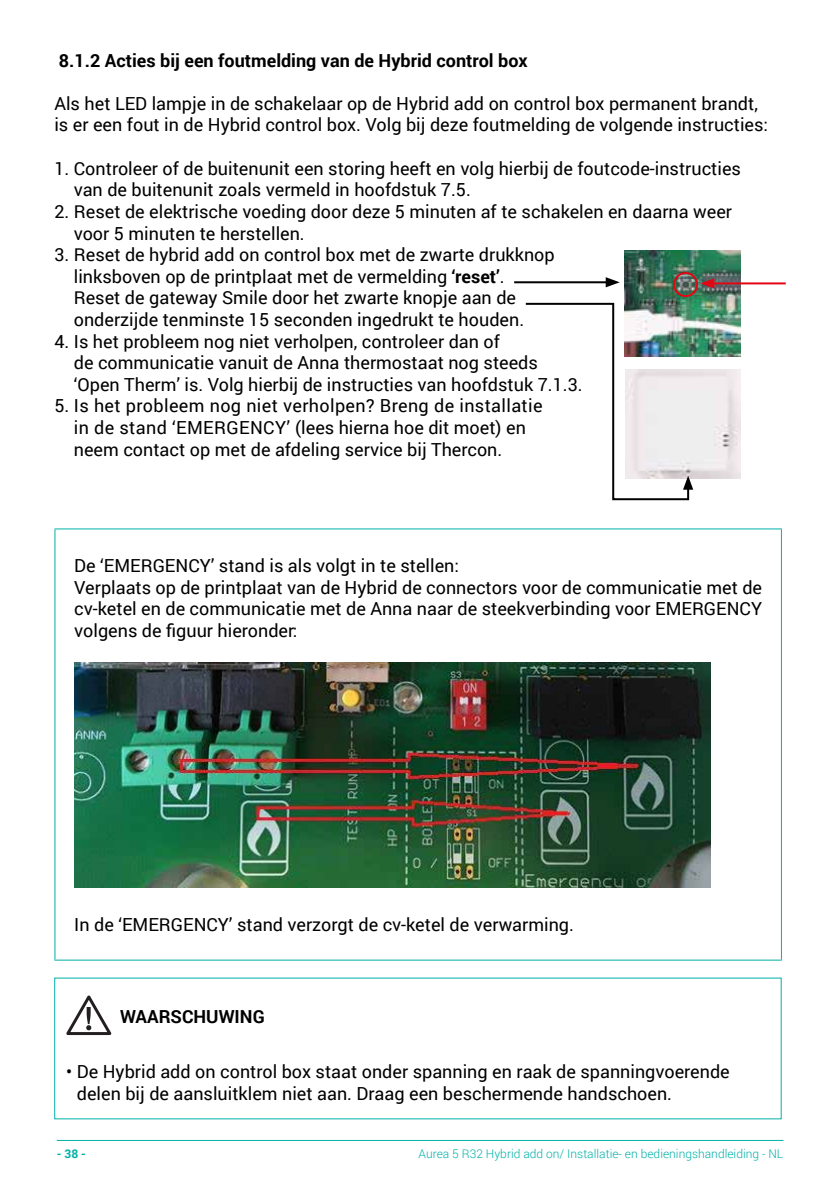
<style>
.page{position:relative;width:840px;height:1191px;background:#fff}
.page>*{position:absolute;margin:0;border:0;box-sizing:border-box;transform-origin:0 0}
.t1{font:18px/21.6px "Roboto";color:#000}
.t2{font:700 18px "Roboto";color:#000}
.t3{font:300 12px "Roboto";color:#00b1a9}
.t4{font:700 12px "Roboto";color:#00b1a9}
.s1{font-weight:700}
</style>
<div class="page">
<hr style="left:57px;top:1140px;width:726px;height:1px;background:#00b1a9">
<hr style="left:54px;top:529px;width:1px;height:430px;background:#00b1a9">
<hr style="left:54px;top:528px;width:727px;height:1px;background:#00b1a9">
<hr style="left:780px;top:529px;width:1px;height:430px;background:#00b1a9">
<hr style="left:54px;top:959px;width:727px;height:1px;background:#00b1a9">
<img style="left:74px;top:662px;width:635px;height:225px">
<svg style="left:66px;top:995px;width:45px;height:40px"></svg>
<hr style="left:514px;top:281px;width:94px;height:2px;background:#000">
<svg style="left:605px;top:277px;width:14px;height:10px"></svg>
<img style="left:624px;top:250px;width:116px;height:106px">
<hr style="left:710px;top:282px;width:75px;height:2px;background:#e30613">
<svg style="left:700px;top:278px;width:14px;height:10px"></svg>
<div style="left:672px;top:272px;width:25px;height:25px;border:2px solid #e30613;border-radius:50%"></div>
<img style="left:692px;top:369px;width:48px;height:110px">
<svg style="left:525px;top:302px;width:167px;height:199px"></svg>
<p class="t2" style="left:59px;top:48px;width:470px">8.1.2 Acties bij een foutmelding van de Hybrid control box</p>
<p class="t1" style="left:54px;top:94px;width:714px">Als het LED lampje in de schakelaar op de Hybrid add on control box permanent brandt, is er een fout in de Hybrid control box. Volg bij deze foutmelding de volgende instructies:</p>
<p class="t1" style="left:74px;top:159px;width:668px;text-indent:-19px">1. Controleer of de buitenunit een storing heeft en volg hierbij de foutcode-instructies van de buitenunit zoals vermeld in hoofdstuk 7.5.</p>
<p class="t1" style="left:74px;top:202px;width:659px;text-indent:-19px">2. Reset de elektrische voeding door deze 5 minuten af te schakelen en daarna weer voor 5 minuten te herstellen.</p>
<p class="t1" style="left:74px;top:245px;width:482px;text-indent:-19px">3. Reset de hybrid add on control box met de zwarte drukknop linksboven op de printplaat met de vermelding <span class="s1">‘reset’</span>.<br>Reset de gateway Smile door het zwarte knopje aan de onderzijde tenminste 15 seconden ingedrukt te houden.</p>
<p class="t1" style="left:74px;top:330px;width:510px;text-indent:-19px">4. Is het probleem nog niet verholpen, controleer dan of<br>de communicatie vanuit de Anna thermostaat nog steeds ‘Open Therm’ is. Volg hierbij de instructies van hoofdstuk 7.1.3.</p>
<p class="t1" style="left:74px;top:394px;width:470px;text-indent:-19px">5. Is het probleem nog niet verholpen? Breng de installatie in de stand ‘EMERGENCY’ (lees hierna hoe dit moet) en neem contact op met de afdeling service bij Thercon.</p>
<p class="t1" style="left:74px;top:556px;width:689px">De ‘EMERGENCY’ stand is als volgt in te stellen:<br>Verplaats op de printplaat van de Hybrid de connectors voor de communicatie met de cv-ketel en de communicatie met de Anna naar de steekverbinding voor EMERGENCY volgens de figuur hieronder:</p>
<p class="t1" style="left:74px;top:912px;width:501px">In de ‘EMERGENCY’ stand verzorgt de cv-ketel de verwarming.</p>
<p class="t2" style="left:120px;top:1008px;width:146px">WAARSCHUWING</p>
<p class="t1" style="left:77px;top:1062px;width:654px;text-indent:-11px">• De Hybrid add on control box staat onder spanning en raak de spanningvoerende delen bij de aansluitklem niet aan. Draag een beschermende handschoen.</p>
<p class="t4" style="left:57px;top:1145px;width:31px">- 38 -</p>
<p class="t3" style="left:418px;top:1148px;width:366px">Aurea 5 R32 Hybrid add on/ Installatie- en bedieningshandleiding - NL</p>
</div>
